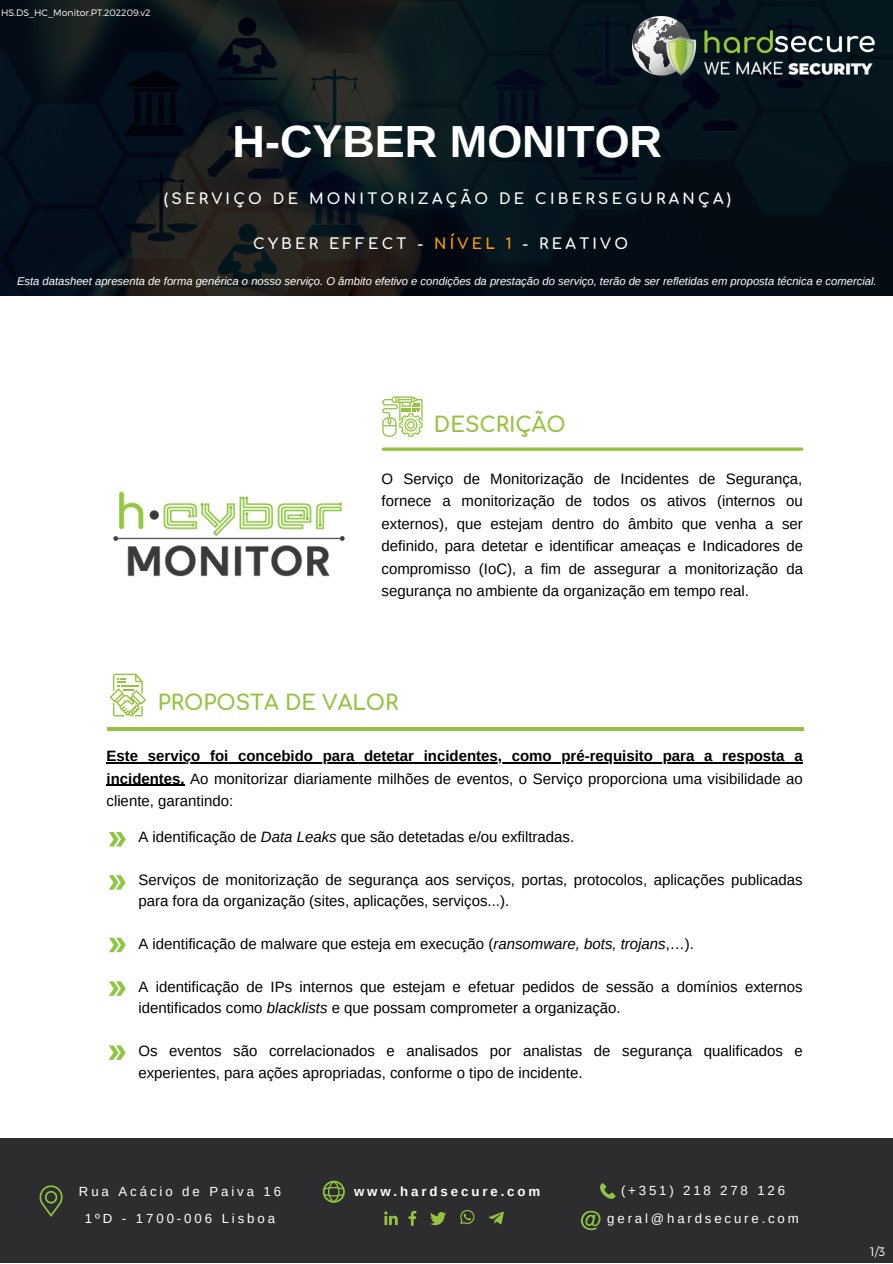
<style>
.page{position:relative;width:893px;height:1264px;background:#fff}
.page>*{position:absolute;margin:0;border:0;box-sizing:border-box;transform-origin:0 0}
.t1{font:700 45px "Arimo";color:#fff}
.t2{font:700 21px "Comfortaa";color:#96c241}
.t3{font:15px/22.5px "Arimo";color:#000}
.t4{font:700 14.85px "Comfortaa";letter-spacing:.22em;color:#fff}
.t5{font:13.2px/27.6px "Arimo";letter-spacing:.22em;color:#fff;text-align:center}
.t6{font:700 13.2px "Arimo";letter-spacing:.22em;color:#fff}
.t7{font:300 12.3px "Montserrat";color:#fff}
.t8{font:italic 11.25px "Arimo";color:#fff}
.t9{font:300 9.3px "Montserrat";color:#fff}
.s1{color:#ffa000}
.s2{font-weight:700}
.s3{font-style:italic}
</style>
<div class="page">
<div style="left:0;top:1138px;width:892px;height:124px;background:#2d2d2f"></div>
<svg style="left:488px;top:1211px;width:16px;height:14px"></svg>
<svg style="left:430px;top:1212px;width:16px;height:13px"></svg>
<svg style="left:384px;top:1210px;width:33px;height:16px"></svg>
<svg style="left:460px;top:1209px;width:14px;height:15px"></svg>
<svg style="left:323px;top:1180px;width:22px;height:22px"></svg>
<svg style="left:600px;top:1183px;width:15px;height:15px"></svg>
<svg style="left:39px;top:1185px;width:24px;height:32px"></svg>
<svg style="left:581px;top:1210px;width:19px;height:20px"></svg>
<svg style="left:0;top:0;width:892px;height:296px;background:#0b141b"></svg>
<img style="left:632px;top:16px;width:242px;height:60px">
<img style="left:695px;top:60px;width:181px;height:20px">
<img style="left:113px;top:491px;width:232px;height:86px">
<svg style="left:383px;top:447px;width:418px;height:4px;background:#a6cb5e"></svg>
<svg style="left:382px;top:396px;width:40px;height:40px"></svg>
<hr style="left:107px;top:727px;width:696px;height:4px;background:#96c241">
<svg style="left:110px;top:673px;width:36px;height:43px"></svg>
<hr style="left:106px;top:762px;width:696px;height:1px;background:#000">
<hr style="left:106px;top:784px;width:79px;height:2px;background:#000">
<svg style="left:109px;top:832px;width:17px;height:14px"></svg>
<svg style="left:109px;top:875px;width:17px;height:14px"></svg>
<svg style="left:109px;top:937px;width:17px;height:15px"></svg>
<svg style="left:109px;top:981px;width:17px;height:14px"></svg>
<svg style="left:109px;top:1045px;width:17px;height:14px"></svg>
<p class="t9" style="left:1px;top:7px;width:151px">HS.DS_HC_Monitor.PT.202209.v2</p>
<h1 class="t1" style="left:232px;top:116px;width:431px">H-CYBER MONITOR</h1>
<p class="t4" style="left:164px;top:191px;width:568px">(SERVIÇO DE MONITORIZAÇÃO DE CIBERSEGURANÇA)</p>
<p class="t4" style="left:253px;top:236px;width:376px">CYBER EFFECT - <span class="s1">NÍVEL 1</span> - REATIVO</p>
<p class="t8" style="left:17px;top:275px;width:861px">Esta datasheet apresenta de forma genérica o nosso serviço. O âmbito efetivo e condições da prestação do serviço, terão de ser refletidas em proposta técnica e comercial.</p>
<h2 class="t2" style="left:434px;top:413px;width:133px">DESCRIÇÃO</h2>
<p class="t3" style="left:381px;top:467px;width:423px;text-align:justify">O Serviço de Monitorização de Incidentes de Segurança, fornece a monitorização de todos os ativos (internos ou externos), que estejam dentro do âmbito que venha a ser definido, para detetar e identificar ameaças e Indicadores de compromisso (IoC), a fim de assegurar a monitorização da segurança no ambiente da organização em tempo real.</p>
<h2 class="t2" style="left:158px;top:692px;width:242px">PROPOSTA DE VALOR</h2>
<p class="t3" style="left:106px;top:744px;width:698px;text-align:justify"><span class="s2">Este serviço foi concebido para detetar incidentes, como pré-requisito para a resposta a incidentes.</span> Ao monitorizar diariamente milhões de eventos, o Serviço proporciona uma visibilidade ao cliente, garantindo:</p>
<p class="t3" style="left:138px;top:825px;width:437px">A identificação de <span class="s3">Data Leaks</span> que são detetadas e/ou exfiltradas.</p>
<p class="t3" style="left:138px;top:868px;width:665px;line-height:21.3px">Serviços de monitorização de segurança aos serviços, portas, protocolos, aplicações publicadas para fora da organização (sites, aplicações, serviços...).</p>
<p class="t3" style="left:138px;top:932px;width:557px">A identificação de malware que esteja em execução (<span class="s3">ransomware, bots, trojans</span>,…).</p>
<p class="t3" style="left:138px;top:975px;width:665px;line-height:21.3px">A identificação de IPs internos que estejam e efetuar pedidos de sessão a domínios externos identificados como <span class="s3">blacklists</span> e que possam comprometer a organização.</p>
<p class="t3" style="left:138px;top:1039px;width:666px">Os eventos são correlacionados e analisados por analistas de segurança qualificados e experientes, para ações apropriadas, conforme o tipo de incidente.</p>
<p class="t5" style="left:79px;top:1177px;width:204px">Rua Acácio de Paiva 16<br>1ºD - 1700-006 Lisboa</p>
<p class="t6" style="left:354px;top:1183px;width:188px">www.hardsecure.com</p>
<p class="t5" style="left:607px;top:1176px;width:193px">(+351) 218 278 126 geral@hardsecure.com</p>
<p class="t7" style="left:870px;top:1243px;width:16px">1/3</p>
</div>
